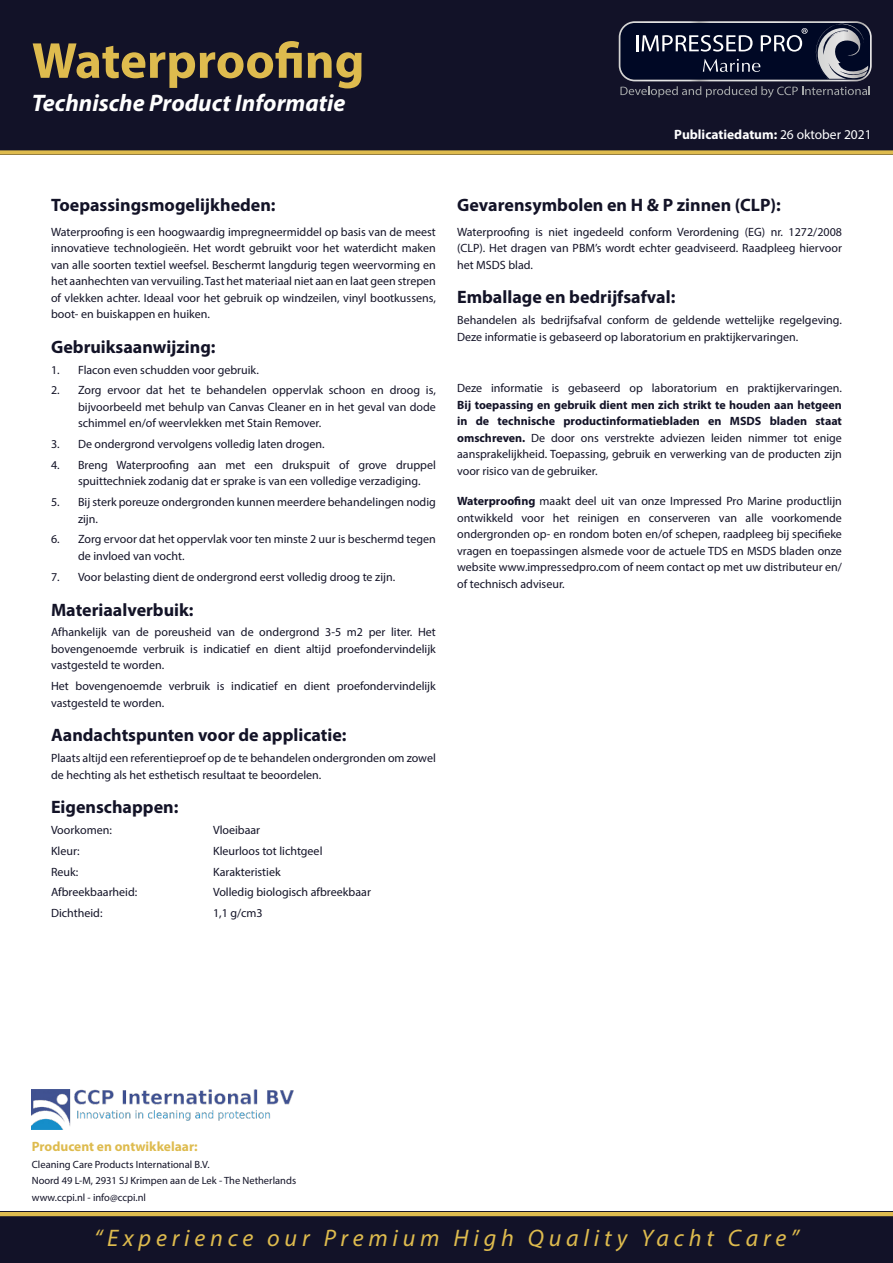
<style>
.page{position:relative;width:893px;height:1263px;background:#fff}
.page>*{position:absolute;margin:0;border:0;box-sizing:border-box;transform-origin:0 0}
.t1{font:700 51px "Myriad Pro";color:#debb4e}
.t2{font:italic 24px "Myriad Pro";letter-spacing:.2em;color:#debb4e}
.t3{font:italic 700 24px "Myriad Pro";color:#fff}
.t4{font:700 18px "Myriad Pro";color:#131327}
.t5{font:700 13.5px "Myriad Pro";color:#fff}
.t6{font:700 13.5px "Myriad Pro";color:#debb4e}
.t7{font:12px/16.5px "Myriad Pro";color:#131327;text-align:justify}
.t8{font:10.5px "Myriad Pro";color:#131327}
.s1{font-weight:400}
.s2{font-weight:700}
</style>
<div class="page">
<div style="left:0;top:1212px;width:893px;height:51px;background:#121228"></div>
<hr style="left:0;top:1212px;width:893px;height:4px;background:#debb4e">
<div style="left:0;top:0;width:893px;height:155px;background:#121228"></div>
<img style="left:32px;top:1089px;width:262px;height:41px">
<svg style="left:619px;top:21px;width:253px;height:77px"></svg>
<div style="left:0;top:150px;width:893px;height:5px;background:#debb4e"></div>
<p class="t1" style="left:32px;top:27px;width:334px">Waterproofing</p>
<p class="t3" style="left:32px;top:87px;width:315px">Technische Product Informatie</p>
<p class="t5" style="left:674px;top:126px;width:199px">Publicatiedatum: <span class="s1">26 oktober 2021</span></p>
<p class="t4" style="left:51px;top:193px;width:226px">Toepassingsmogelijkheden:</p>
<p class="t7" style="left:51px;top:223px;width:386px">Waterproofing is een hoogwaardig impregneermiddel op basis van de meest innovatieve technologieën. Het wordt gebruikt voor het waterdicht maken van alle soorten textiel weefsel. Beschermt langdurig tegen weervorming en het aanhechten van vervuiling. Tast het materiaal niet aan en laat geen strepen of vlekken achter. Ideaal voor het gebruik op windzeilen, vinyl bootkussens, boot- en buiskappen en huiken.</p>
<p class="t4" style="left:51px;top:335px;width:166px">Gebruiksaanwijzing:</p>
<p class="t7" style="left:51px;top:361px;width:209px">1. Flacon even schudden voor gebruik.</p>
<p class="t7" style="left:78px;top:382px;width:359px;text-indent:-27px">2. Zorg ervoor dat het te behandelen oppervlak schoon en droog is, bijvoorbeeld met behulp van Canvas Cleaner en in het geval van dode schimmel en/of weervlekken met Stain Remover.</p>
<p class="t7" style="left:51px;top:436px;width:275px">3. De ondergrond vervolgens volledig laten drogen.</p>
<p class="t7" style="left:78px;top:456px;width:359px;text-indent:-27px">4. Breng Waterproofing aan met een drukspuit of grove druppel spuittechniek zodanig dat er sprake is van een volledige verzadiging.</p>
<p class="t7" style="left:78px;top:494px;width:359px;text-indent:-27px">5. Bij sterk poreuze ondergronden kunnen meerdere behandelingen nodig zijn.</p>
<p class="t7" style="left:78px;top:531px;width:359px;text-indent:-27px">6. Zorg ervoor dat het oppervlak voor ten minste 2 uur is beschermd tegen de invloed van vocht.</p>
<p class="t7" style="left:51px;top:568px;width:346px">7. Voor belasting dient de ondergrond eerst volledig droog te zijn.</p>
<p class="t4" style="left:51px;top:598px;width:144px">Materiaalverbuik:</p>
<p class="t7" style="left:51px;top:624px;width:386px">Afhankelijk van de poreusheid van de ondergrond 3-5 m2 per liter. Het bovengenoemde verbruik is indicatief en dient altijd proefondervindelijk vastgesteld te worden.</p>
<p class="t7" style="left:51px;top:677px;width:386px">Het bovengenoemde verbruik is indicatief en dient proefondervindelijk vastgesteld te worden.</p>
<p class="t4" style="left:51px;top:723px;width:297px">Aandachtspunten voor de applicatie:</p>
<p class="t7" style="left:51px;top:749px;width:386px">Plaats altijd een referentieproef op de te behandelen ondergronden om zowel de hechting als het esthetisch resultaat te beoordelen.</p>
<p class="t4" style="left:51px;top:795px;width:129px">Eigenschappen:</p>
<p class="t7" style="left:51px;top:821px;width:62px">Voorkomen:</p>
<p class="t7" style="left:213px;top:821px;width:49px">Vloeibaar</p>
<p class="t7" style="left:51px;top:842px;width:30px">Kleur:</p>
<p class="t7" style="left:213px;top:842px;width:111px">Kleurloos tot lichtgeel</p>
<p class="t7" style="left:51px;top:863px;width:29px">Reuk:</p>
<p class="t7" style="left:213px;top:863px;width:69px">Karakteristiek</p>
<p class="t7" style="left:51px;top:884px;width:88px">Afbreekbaarheid:</p>
<p class="t7" style="left:213px;top:884px;width:159px">Volledig biologisch afbreekbaar</p>
<p class="t7" style="left:51px;top:905px;width:53px">Dichtheid:</p>
<p class="t7" style="left:213px;top:905px;width:51px">1,1 g/cm3</p>
<p class="t4" style="left:457px;top:193px;width:325px">Gevarensymbolen en H &amp; P zinnen (CLP):</p>
<p class="t7" style="left:457px;top:223px;width:386px">Waterproofing is niet ingedeeld conform Verordening (EG) nr. 1272/2008 (CLP). Het dragen van PBM’s wordt echter geadviseerd. Raadpleeg hiervoor het MSDS blad.</p>
<p class="t4" style="left:457px;top:286px;width:220px">Emballage en bedrijfsafval:</p>
<p class="t7" style="left:457px;top:312px;width:386px">Behandelen als bedrijfsafval conform de geldende wettelijke regelgeving.<br>Deze informatie is gebaseerd op laboratorium en praktijkervaringen.</p>
<p class="t7" style="left:457px;top:380px;width:386px">Deze informatie is gebaseerd op laboratorium en praktijkervaringen.<br><span class="s2">Bij toepassing en gebruik dient men zich strikt te houden aan hetgeen in de technische productinformatiebladen en MSDS bladen staat omschreven.</span> De door ons verstrekte adviezen leiden nimmer tot enige aansprakelijkheid. Toepassing, gebruik en verwerking van de producten zijn voor risico van de gebruiker.</p>
<p class="t7" style="left:457px;top:492px;width:386px"><span class="s2">Waterproofing</span> maakt deel uit van onze Impressed Pro Marine productlijn ontwikkeld voor het reinigen en conserveren van alle voorkomende ondergronden op- en rondom boten en/of schepen, raadpleeg bij specifieke vragen en toepassingen alsmede voor de actuele TDS en MSDS bladen onze website www.impressedpro.com of neem contact op met uw distributeur en/ of technisch adviseur.</p>
<p class="t6" style="left:32px;top:1137px;width:167px">Producent en ontwikkelaar:</p>
<p class="t8" style="left:32px;top:1157px;width:179px">Cleaning Care Products International B.V.</p>
<p class="t8" style="left:32px;top:1174px;width:266px">Noord 49 L-M, 2931 SJ Krimpen aan de Lek - The Netherlands</p>
<p class="t8" style="left:32px;top:1191px;width:116px">www.ccpi.nl - info@ccpi.nl</p>
<p class="t2" style="left:94px;top:1223px;width:706px">“Experience our Premium High Quality Yacht Care”</p>
</div>
